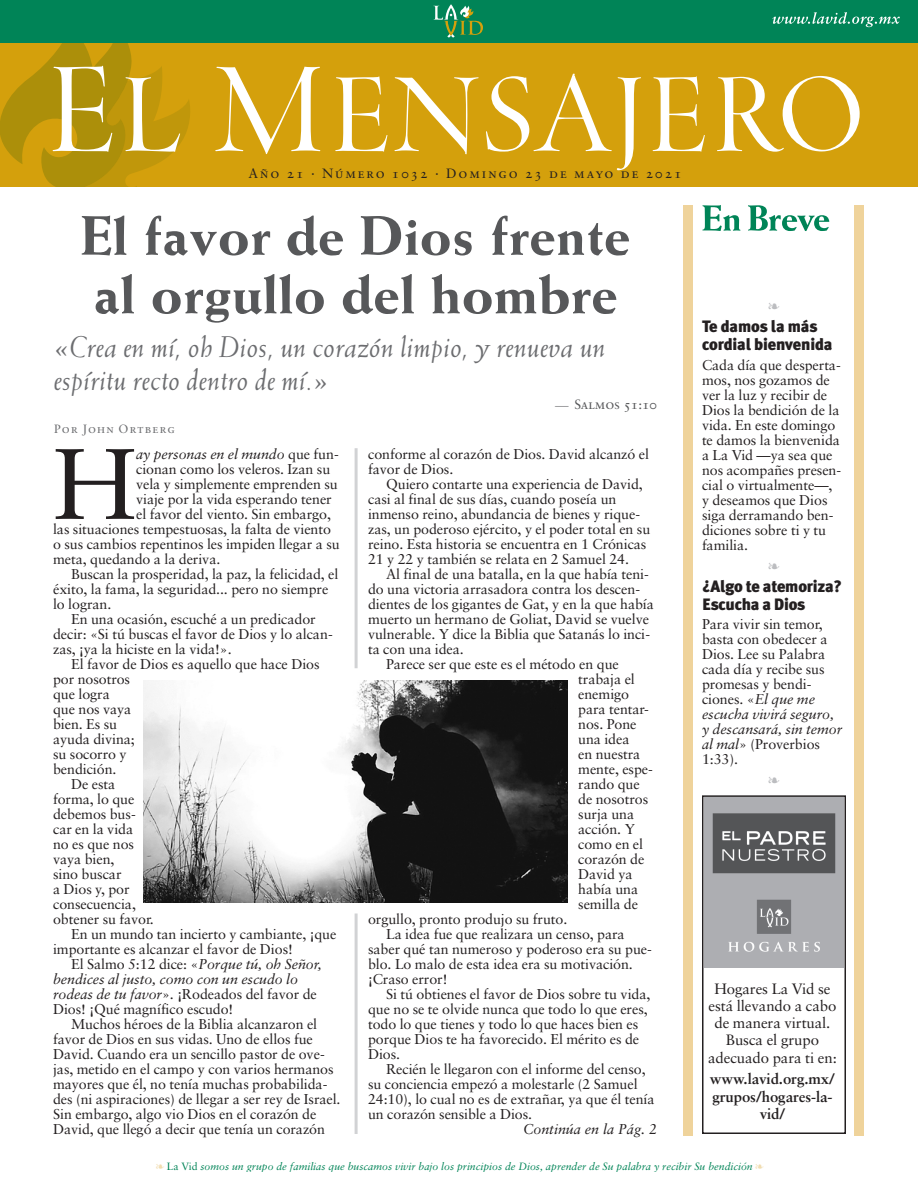
<style>
.page{position:relative;width:918px;height:1188px;background:#fff}
.page>*{position:absolute;margin:0;border:0;box-sizing:border-box;transform-origin:0 0}
.Primer_párrafo_porta{font:100.2px "Sabon";color:#231f20}
.Título_portada{font:800 55.5px/58.5px "Weiss";letter-spacing:.005em;color:#57585a}
.Título_portada-2{font:italic 30px/33px "Weiss";letter-spacing:.005em;color:#6c6d70}
.t1{font:900 16.5px/18px "Meta Plus";letter-spacing:-.01em;color:#231f20}
.t2{font:15px/17.2px "Sabon";letter-spacing:-.005em;color:#231f20;text-align:center}
.t3{font:700 15px/17.2px "Sabon";letter-spacing:-.005em;color:#231f20;text-align:center}
.Texto_portada{font:14.25px/15px "Sabon";letter-spacing:-.005em;color:#231f20}
.Primer_párrafo_porta-2{font:14.25px "Sabon";letter-spacing:-.005em;color:#231f20}
.Texto_portada-2{font:italic 14.25px/15px "Sabon";letter-spacing:-.005em;color:#231f20}
.Primer_párrafo_porta-3{font:italic 14.25px "Sabon";letter-spacing:-.005em;color:#231f20}
.t4{font:13.5px "Sabon Roman SC";letter-spacing:.145em;color:#231f20}
.Título_portada-3{font:13.5px "Sabon Roman SC";letter-spacing:-.005em;color:#57585a}
.Subítulo_portada{font:12px "Sabon Roman SC";letter-spacing:.1em;color:#6c6d70}
.t5{font:italic 10.5px "Sabon";color:#008457}
.s1{font-family:"Weiss";font-style:italic;color:#6c6d70}
.s2{font-style:normal}
.s3{font-style:italic}
.s4{color:#f1ddb1}
</style>
<div class="page">
<div style="left:0;top:42px;width:918px;height:145px;background:#d4a00c"></div>
<div style="left:0;top:0;width:918px;height:42px;background:#008457"></div>
<svg style="left:433px;top:4px;width:50px;height:34px"></svg>
<svg style="left:772px;top:12px;width:128px;height:15px"></svg>
<div style="left:855px;top:205px;width:9px;height:931px;background:#efd39b"></div>
<div style="left:684px;top:205px;width:9px;height:931px;background:#efd39b"></div>
<svg style="left:702px;top:205px;width:38px;height:26px"></svg>
<svg style="left:748px;top:205px;width:81px;height:26px"></svg>
<svg style="left:0;top:42px;width:190px;height:145px"></svg>
<svg style="left:215px;top:67px;width:106px;height:87px"></svg>
<svg style="left:335px;top:76px;width:53px;height:76px"></svg>
<svg style="left:394px;top:77px;width:85px;height:77px"></svg>
<svg style="left:486px;top:73px;width:155px;height:97px"></svg>
<svg style="left:652px;top:76px;width:53px;height:76px"></svg>
<svg style="left:717px;top:76px;width:143px;height:76px"></svg>
<img style="left:144px;top:680px;width:424px;height:223px">
<hr style="left:355px;top:448px;width:3px;height:220px;background:#d1d2d4">
<hr style="left:355px;top:914px;width:3px;height:220px;background:#d1d2d4">
<div style="left:702px;top:795px;width:144px;height:339px;border:2px solid #231f20"></div>
<img style="left:705px;top:798px;width:138px;height:170px">
<p class="t4" style="left:249px;top:166px;width:435px">Año 21 · Número 1032 · Domingo 23 de mayo de 2021</p>
<p class="Título_portada" style="left:80px;top:205px;width:552px">El favor de Dios frente al orgullo del hombre</p>
<p class="Título_portada-2" style="left:54px;top:330px;width:554px">«Crea en mí, oh Dios, un corazón limpio, y renueva un espíritu recto dentro de mí.»</p>
<p class="Título_portada-3" style="left:555px;top:396px;width:103px"><span class="s1">—</span> Salmos 51:10</p>
<p class="Subítulo_portada" style="left:54px;top:422px;width:122px">Por John Ortberg</p>
<p class="Primer_párrafo_porta" style="left:53px;top:424px;width:85px">H</p>
<p class="Primer_párrafo_porta-3" style="left:136px;top:446px;width:204px">ay personas en el mundo <span class="s2">que fun-</span></p>
<p class="Texto_portada" style="left:368px;top:446px;width:282px">conforme al corazón de Dios. David alcanzó el favor de Dios.</p>
<p class="Texto_portada" style="left:368px;top:476px;width:284px;text-indent:18px">Quiero contarte una experiencia de David, casi al final de sus días, cuando poseía un inmenso reino, abundancia de bienes y rique&shy;zas, un poderoso ejército, y el poder total en su reino. Esta historia se encuentra en 1 Crónicas 21 y 22 y también se relata en 2 Samuel 24.</p>
<p class="Texto_portada" style="left:368px;top:566px;width:287px;text-indent:18px">Al final de una batalla, en la que había teni&shy;do una victoria arrasadora contra los descen&shy;dientes de los gigantes de Gat, y en la que había muerto un hermano de Goliat, David se vuelve vulnerable. Y dice la Biblia que Satanás lo inci&shy;ta con una idea.</p>
<p class="Texto_portada" style="left:386px;top:656px;width:234px">Parece ser que este es el método en que</p>
<p class="Texto_portada" style="left:578px;top:671px;width:58px">trabaja el</p>
<p class="Texto_portada" style="left:578px;top:686px;width:52px">enemigo</p>
<p class="Texto_portada" style="left:578px;top:701px;width:72px">para tentar-</p>
<p class="Texto_portada" style="left:578px;top:716px;width:60px">nos. Pone</p>
<p class="Texto_portada" style="left:578px;top:731px;width:53px">una idea</p>
<p class="Texto_portada" style="left:578px;top:746px;width:64px">en nuestra</p>
<p class="Texto_portada" style="left:578px;top:761px;width:76px">mente, espe-</p>
<p class="Texto_portada" style="left:578px;top:776px;width:63px">rando que</p>
<p class="Texto_portada" style="left:578px;top:791px;width:72px">de nosotros</p>
<p class="Texto_portada" style="left:578px;top:806px;width:57px">surja una</p>
<p class="Texto_portada" style="left:578px;top:821px;width:58px">acción. Y</p>
<p class="Texto_portada" style="left:578px;top:836px;width:66px">como en el</p>
<p class="Texto_portada" style="left:578px;top:851px;width:68px">corazón de</p>
<p class="Texto_portada" style="left:578px;top:866px;width:56px">David ya</p>
<p class="Texto_portada" style="left:578px;top:881px;width:61px">había una</p>
<p class="Texto_portada" style="left:578px;top:896px;width:61px">semilla de</p>
<p class="Texto_portada" style="left:368px;top:911px;width:201px">orgullo, pronto produjo su fruto.</p>
<p class="Texto_portada" style="left:368px;top:926px;width:285px;text-indent:18px">La idea fue que realizara un censo, para saber qué tan numeroso y poderoso era su pue&shy;blo. Lo malo de esta idea era su motivación. ¡Craso error!</p>
<p class="Texto_portada" style="left:368px;top:986px;width:284px;text-indent:18px">Si tú obtienes el favor de Dios sobre tu vida, que no se te olvide nunca que todo lo que eres, todo lo que tienes y todo lo que haces bien es porque Dios te ha favorecido. El mérito es de Dios.</p>
<p class="Texto_portada" style="left:368px;top:1061px;width:288px;text-indent:18px">Recién le llegaron con el informe del censo, su conciencia empezó a molestarle (2 Samuel 24:10), lo cual no es de extrañar, ya que él tenía un corazón sensible a Dios.</p>
<p class="Texto_portada-2" style="left:523px;top:1122px;width:135px">Continúa en la Pág. 2</p>
<p class="Primer_párrafo_porta-2" style="left:136px;top:461px;width:196px">cionan como los veleros. Izan su</p>
<p class="Primer_párrafo_porta-2" style="left:136px;top:476px;width:203px">vela y simplemente emprenden su</p>
<p class="Primer_párrafo_porta-2" style="left:136px;top:491px;width:197px">viaje por la vida esperando tener</p>
<p class="Primer_párrafo_porta-2" style="left:136px;top:506px;width:196px">el favor del viento. Sin embargo,</p>
<p class="Primer_párrafo_porta-2" style="left:53px;top:521px;width:279px">las situaciones tempestuosas, la falta de viento</p>
<p class="Primer_párrafo_porta-2" style="left:53px;top:536px;width:288px">o sus cambios repentinos les impiden llegar a su</p>
<p class="Primer_párrafo_porta-2" style="left:53px;top:551px;width:169px">meta, quedando a la deriva.</p>
<p class="Texto_portada" style="left:53px;top:566px;width:287px;text-indent:18px">Buscan la prosperidad, la paz, la felicidad, el éxito, la fama, la seguridad... pero no siempre lo logran.</p>
<p class="Texto_portada" style="left:53px;top:611px;width:281px;text-indent:18px">En una ocasión, escuché a un predicador decir: «Si tú buscas el favor de Dios y lo alcan&shy;zas, ¡ya la hiciste en la vida!».</p>
<p class="Texto_portada" style="left:53px;top:656px;width:268px;text-indent:18px">El favor de Dios es aquello que hace Dios por nosotros<br>que logra<br>que nos vaya<br>bien. Es su<br>ayuda divina;<br>su socorro y<br>bendición.</p>
<p class="Texto_portada" style="left:53px;top:776px;width:102px;text-indent:18px">De esta forma, lo que debemos bus&shy;car en la vida<br>no es que nos vaya bien,<br>sino buscar<br>a Dios y, por consecuencia, obtener su favor.</p>
<p class="Texto_portada" style="left:53px;top:926px;width:285px;text-indent:18px">En un mundo tan incierto y cambiante, ¡que importante es alcanzar el favor de Dios!</p>
<p class="Texto_portada-2" style="left:53px;top:957px;width:270px;text-indent:18px"><span class="s2">El Salmo 5:12 dice: «</span>Porque tú, oh Señor, bendices al justo, como con un escudo lo rodeas de tu favor<span class="s2">». ¡Rodeados del favor de Dios! ¡Qué magnífico escudo!</span></p>
<p class="Texto_portada" style="left:53px;top:1016px;width:289px;text-indent:18px">Muchos héroes de la Biblia alcanzaron el favor de Dios en sus vidas. Uno de ellos fue David. Cuando era un sencillo pastor de ove&shy;jas, metido en el campo y con varios hermanos mayores que él, no tenía muchas probabilida&shy;des (ni aspiraciones) de llegar a ser rey de Israel.<br>Sin embargo, algo vio Dios en el corazón de David, que llegó a decir que tenía un corazón</p>
<p class="t1" style="left:702px;top:318px;width:132px">Te damos la más cordial bienvenida</p>
<p class="Texto_portada" style="left:702px;top:357px;width:141px">Cada día que desperta&shy;mos, nos gozamos de ver la luz y recibir de<br>Dios la bendición de la vida. En este domingo te damos la bienvenida a La Vid —ya sea que nos acompañes presen&shy;cial o virtualmente—, y deseamos que Dios siga derramando ben&shy;diciones sobre ti y tu familia.</p>
<p class="t1" style="left:702px;top:577px;width:142px">¿Algo te atemoriza?<br>Escucha a Dios</p>
<p class="Texto_portada" style="left:702px;top:617px;width:142px">Para vivir sin temor, basta con obedecer a<br>Dios. Lee su Palabra cada día y recibe sus promesas y bendi&shy;ciones. «<span class="s3">El que me escucha vivirá seguro, y descansará, sin temor al mal</span>» (Proverbios<br>1:33).</p>
<p class="t2" style="left:709px;top:980px;width:129px">Hogares La Vid se está llevando a cabo de manera virtual.</p>
<p class="t2" style="left:708px;top:1031px;width:130px">Busca el grupo adecuado para ti en:</p>
<p class="t3" style="left:710px;top:1070px;width:127px">www.lavid.org.mx/ grupos/hogares-la&shy;vid/</p>
<p class="t5" style="left:156px;top:1160px;width:609px"><span class="s4">❧</span> <span class="s2">La Vid</span> somos un grupo de familias que buscamos vivir bajo los principios de Dios, aprender de Su palabra y recibir Su bendición <span class="s4">❧</span></p>
</div>
